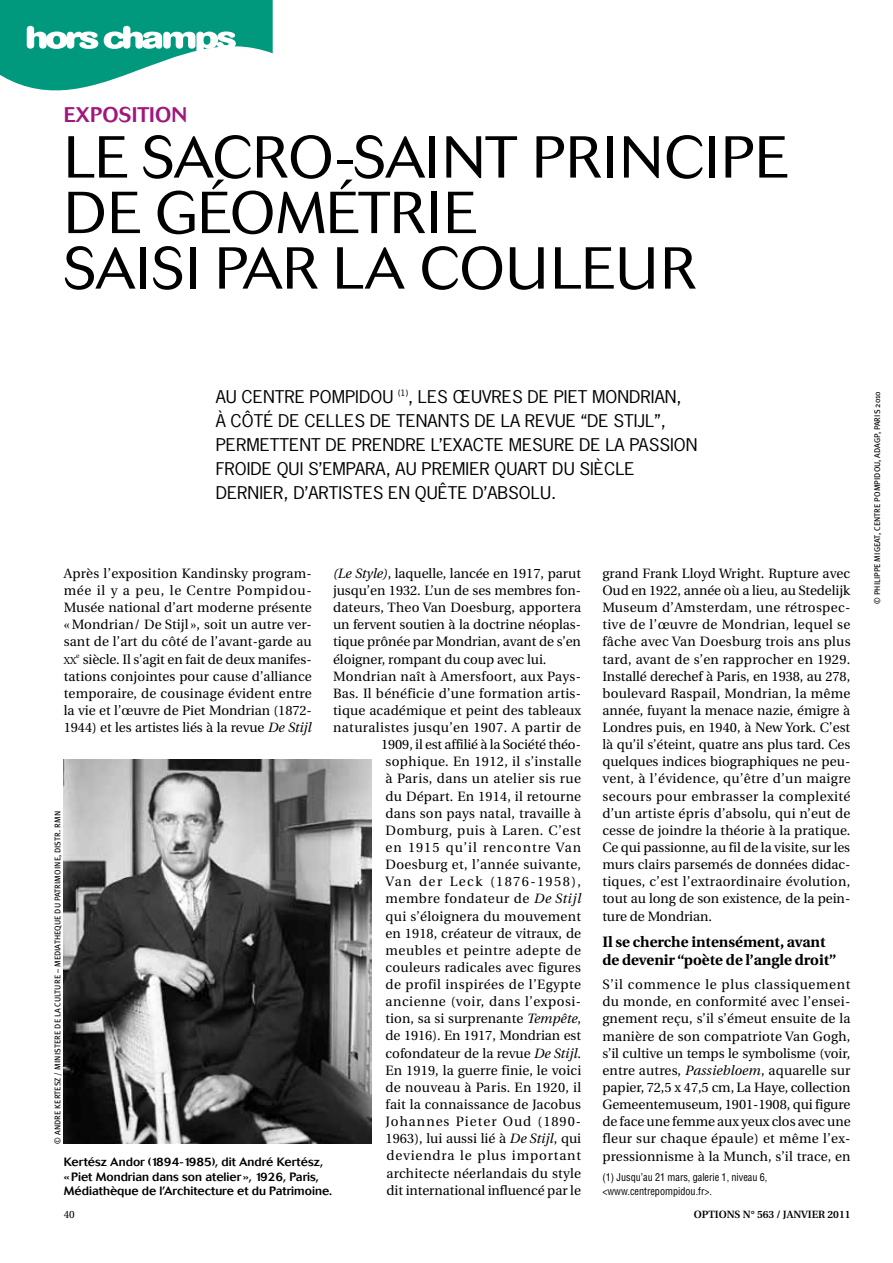
<style>
.page{position:relative;width:893px;height:1263px;background:#fff}
.page>*{position:absolute;margin:0;border:0;box-sizing:border-box;transform-origin:0 0}
.t1{font:300 58.5px/55.5px "Cosmos";letter-spacing:.01em;color:#000}
.t2{font:500 21px "Cosmos";letter-spacing:.015em;color:#a0177e}
.t3{font:16.5px/24px "News Gothic";color:#000;scale:1.1 1}
.t4{font:700 15px/18px "Utopia";color:#000}
.t5{font:13.5px/17.1px "Utopia";letter-spacing:.01em;color:#000;text-align:justify}
.t6{font:13.5px "Utopia";letter-spacing:.03em;color:#000}
.t7{font:13.5px "Utopia";letter-spacing:.04em;color:#000}
.t8{font:13.5px "Utopia";letter-spacing:.035em;color:#000}
.t9{font:13.5px "Utopia";letter-spacing:.045em;color:#000}
.t10{font:13.5px "Utopia";letter-spacing:.06em;color:#000}
.t11{font:13.5px "Utopia";letter-spacing:.07em;color:#000}
.t12{font:13.5px "Utopia";letter-spacing:.075em;color:#000}
.t13{font:13.5px "Utopia";letter-spacing:.105em;color:#000}
.t14{font:500 12px/14.2px "Cosmos";color:#000}
.t15{font:condensed 10.5px/14.2px "Helvetica";color:#000}
.t16{font:600 10.5px "Utopia";letter-spacing:-.005em;color:#000}
.t17{font:10.5px "Utopia";color:#000}
.t18{font:10.2px "Utopia";color:#000}
.t19{font:8.25px "Meta Plus";color:#000}
.s1{font-style:italic}
</style>
<div class="page">
<svg style="left:0;top:0;width:273px;height:91px"></svg>
<img style="left:64px;top:760px;width:307px;height:383px">
<h2 class="t2" style="left:64px;top:103px;width:125px">EXPOSITION</h2>
<h1 class="t1" style="left:64px;top:130px;width:725px">LE SACRO-SAI NT PRI NCI PE<br>DE GÉOMÉTRI E<br>SAISI PAR LA COULEUR</h1>
<p class="t3" style="left:216px;top:384px;width:440px">AU CENTRE POMPIDOU <sup>(1)</sup>, LES ŒUVRES DE PIET MONDRIAN,<br>À CÔTÉ DE CELLES DE TENANTS DE LA REVUE “DE STIJL”, PERMETTENT DE PRENDRE L’EXACTE MESURE DE LA PASSION FROIDE QUI S’EMPARA, AU PREMIER QUART DU SIÈCLE DERNIER, D’ARTISTES EN QUÊTE D’ABSOLU.</p>
<p class="t5" style="left:64px;top:565px;width:250px">Après l’exposition Kandinsky program&shy;mée il y a peu, le Centre Pompidou-Musée national d’art moderne présente «Mondrian/ De Stijl », soit un autre ver&shy;sant de l’art du côté de l’avant-garde au</p>
<p class="t18" style="left:64px;top:654px;width:14px">xx</p>
<p class="t5" style="left:333px;top:565px;width:249px"><span class="s1">(Le Style)</span>, laquelle, lancée en 1917, parut</p>
<p class="t5" style="left:333px;top:582px;width:250px">jusqu’en 1932. L’un de ses membres fon-</p>
<p class="t5" style="left:333px;top:599px;width:250px">dateurs, Theo Van Doesburg, apportera</p>
<p class="t5" style="left:333px;top:616px;width:250px">un fervent soutien à la doctrine néoplas-</p>
<p class="t5" style="left:333px;top:633px;width:249px">tique prônée par Mondrian, avant de s’en</p>
<p class="t5" style="left:333px;top:651px;width:215px">éloigner, rompant du coup avec lui.</p>
<p class="t5" style="left:333px;top:668px;width:249px">Mondrian naît à Amersfoort, aux Pays-</p>
<p class="t5" style="left:333px;top:685px;width:250px">Bas. Il bénéficie d’une formation artis-</p>
<p class="t5" style="left:333px;top:702px;width:250px">tique académique et peint des tableaux</p>
<p class="t6" style="left:333px;top:720px;width:249px">naturalistes jusqu’en 1907. A partir de</p>
<p class="t5" style="left:381px;top:736px;width:202px">1909, il est affilié à la Société théo-</p>
<p class="t5" style="left:386px;top:753px;width:197px">sophique. En 1912, il s’installe</p>
<p class="t6" style="left:386px;top:771px;width:197px">à Paris, dans un atelier sis rue</p>
<p class="t5" style="left:386px;top:788px;width:197px">du Départ. En 1914, il retourne</p>
<p class="t5" style="left:386px;top:805px;width:197px">dans son pays natal, travaille à</p>
<p class="t7" style="left:386px;top:823px;width:197px">Domburg, puis à Laren. C’est</p>
<p class="t11" style="left:386px;top:840px;width:197px">en 1915 qu’il rencontre Van</p>
<p class="t5" style="left:386px;top:856px;width:197px">Doesburg et, l’année suivante,</p>
<p class="t13" style="left:386px;top:874px;width:197px">Van der Leck (1876-1958),</p>
<p class="t8" style="left:386px;top:891px;width:197px">membre fondateur de <span class="s1">De Stijl</span></p>
<p class="t5" style="left:386px;top:908px;width:197px">qui s’éloignera du mouvement</p>
<p class="t5" style="left:386px;top:925px;width:197px">en 1918, créateur de vitraux, de</p>
<p class="t9" style="left:386px;top:943px;width:197px">meubles et peintre adepte de</p>
<p class="t5" style="left:386px;top:959px;width:197px">couleurs radicales avec figures</p>
<p class="t8" style="left:386px;top:977px;width:197px">de profil inspirées de l’Egypte</p>
<p class="t7" style="left:386px;top:994px;width:197px">ancienne (voir, dans l’exposi-</p>
<p class="t5" style="left:386px;top:1010px;width:197px">tion, sa si surprenante <span class="s1">Tempête</span>,</p>
<p class="t5" style="left:386px;top:1027px;width:197px">de 1916). En 1917, Mondrian est</p>
<p class="t5" style="left:386px;top:1045px;width:197px">cofondateur de la revue <span class="s1">De Stijl</span>.</p>
<p class="t5" style="left:386px;top:1062px;width:197px">En 1919, la guerre finie, le voici</p>
<p class="t5" style="left:386px;top:1079px;width:197px">de nouveau à Paris. En 1920, il</p>
<p class="t5" style="left:386px;top:1096px;width:197px">fait la connaissance de Jacobus</p>
<p class="t12" style="left:386px;top:1114px;width:197px">Johannes Pieter Oud (1890-</p>
<p class="t5" style="left:386px;top:1130px;width:197px">1963), lui aussi lié à <span class="s1">De Stijl</span>, qui</p>
<p class="t10" style="left:387px;top:1148px;width:196px">deviendra le plus important</p>
<p class="t5" style="left:387px;top:1165px;width:196px">architecte néerlandais du style</p>
<p class="t5" style="left:387px;top:1182px;width:196px">dit international influencé par le</p>
<p class="t5" style="left:64px;top:651px;width:250px;text-indent:13px"><sup>e</sup> siècle. Il s’agit en fait de deux manifes&shy;tations conjointes pour cause d’alliance temporaire, de cousinage évident entre la vie et l’œuvre de Piet Mondrian (1872- 1944) et les artistes liés à la revue <span class="s1">De Stijl</span></p>
<p class="t19" style="left:53px;top:1143px;width:334px;rotate:-90deg">© ANDRE KERTESZ / MINISTERE DE LA CULTURE – MEDIATHEQUE DU PATRIMOINE, DISTR. RMN</p>
<p class="t14" style="left:64px;top:1155px;width:270px">Kertész Andor (1894-1985), dit André Kertész, «Piet Mondrian dans son atelier», 1926, Paris,<br>Médiathèque de l’Architecture et du Patrimoine.</p>
<p class="t5" style="left:602px;top:565px;width:250px">grand Frank Lloyd Wright. Rupture avec Oud en 1922, année où a lieu, au Stedelijk Museum d’Amsterdam, une rétrospec&shy;tive de l’œuvre de Mondrian, lequel se fâche avec Van Doesburg trois ans plus tard, avant de s’en rapprocher en 1929.<br>Installé derechef à Paris, en 1938, au 278, boulevard Raspail, Mondrian, la même année, fuyant la menace nazie, émigre à Londres puis, en 1940, à New York. C’est là qu’il s’éteint, quatre ans plus tard. Ces quelques indices biographiques ne peu&shy;vent, à l’évidence, qu’être d’un maigre secours pour embrasser la complexité d’un artiste épris d’absolu, qui n’eut de cesse de joindre la théorie à la pratique.<br>Ce qui passionne, au fil de la visite, sur les murs clairs parsemés de données didac&shy;tiques, c’est l’extraordinaire évolution, tout au long de son existence, de la pein&shy;ture de Mondrian.</p>
<p class="t4" style="left:602px;top:933px;width:235px">Il se cherche intensément, avant de devenir “poète de l’angle droit”</p>
<p class="t5" style="left:602px;top:976px;width:250px">S’il commence le plus classiquement du monde, en conformité avec l’ensei&shy;gnement reçu, s’il s’émeut ensuite de la manière de son compatriote Van Gogh, s’il cultive un temps le symbolisme (voir, entre autres, <span class="s1">Passiebloem</span>, aquarelle sur papier, 72,5 x 47,5 cm, La Haye, collection Gemeentemuseum, 1901-1908, qui figure de face une femme aux yeux clos avec une fleur sur chaque épaule) et même l’ex&shy;pressionnisme à la Munch, s’il trace, en</p>
<p class="t15" style="left:602px;top:1169px;width:167px">(1) Jusqu’au 21 mars, galerie 1, niveau 6, &lt;www.centrepompidou.fr&gt;.</p>
<p class="t17" style="left:64px;top:1208px;width:13px">40</p>
<p class="t16" style="left:694px;top:1208px;width:158px">OPTIONS N° 563 / JANVIER 2011</p>
<p class="t19" style="left:873px;top:604px;width:214px;rotate:-90deg">© PHILIPPE MIGEAT, CENTRE POMPIDOU, ADAGP, PARIS 2010</p>
</div>
